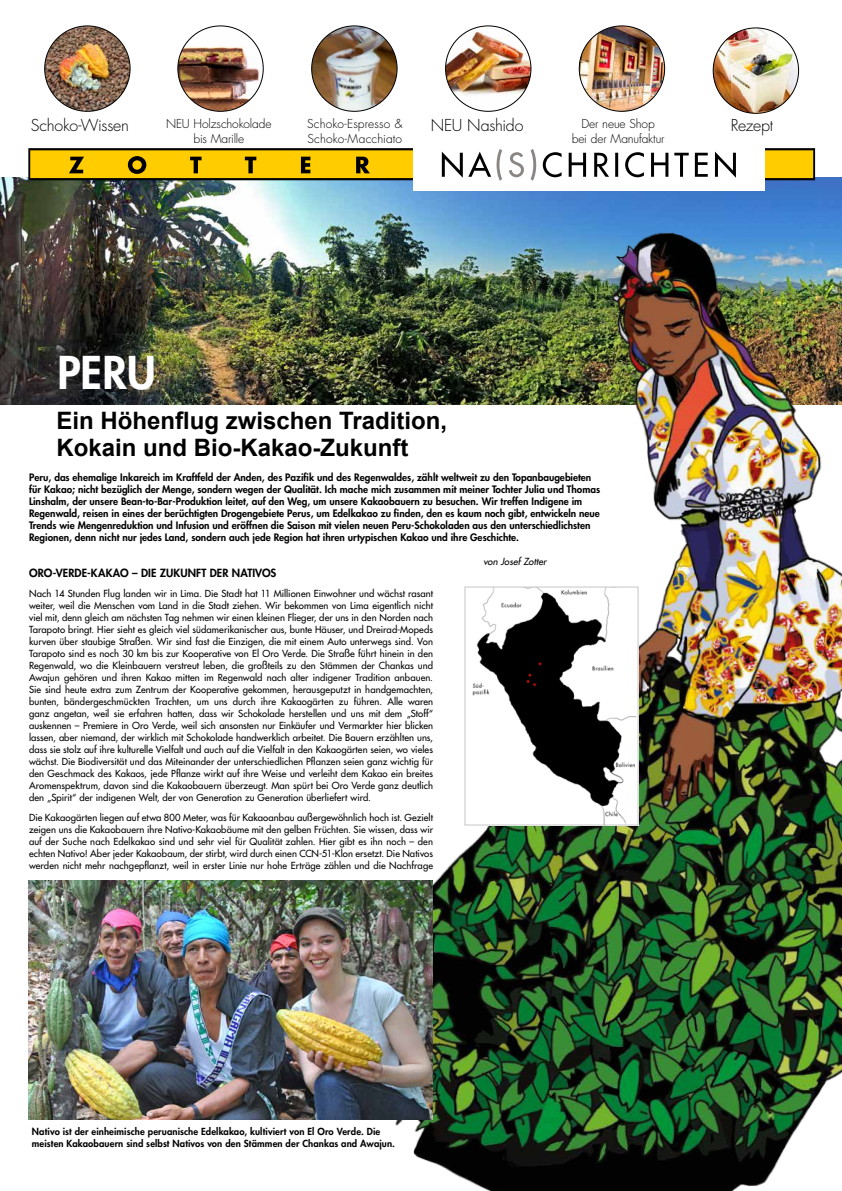
<style>
.page{position:relative;width:842px;height:1191px;background:#fff}
.page>*{position:absolute;margin:0;border:0;box-sizing:border-box;transform-origin:0 0}
.t1{font:800 44px "Futura Std";color:#fff}
.t2{font:700 24px/27px "Arial";color:#000}
.t3{font:300 16px "Futura Std";letter-spacing:-.015em;color:#000}
.t4{font:300 12px/14.4px "Futura Std";letter-spacing:-.005em;color:#000;text-align:center}
.t5{font:300 12px "Futura Std";letter-spacing:.015em;color:#000}
.t6{font:800 11px "Futura Std";letter-spacing:.005em;color:#000}
.t7{font:800 10px/12px "Futura Std";color:#000}
.t8{font:500 9.5px/12px "Futura Std";letter-spacing:.01em;color:#000;text-align:justify}
.t9{font:800 9.5px/12px "Futura Std";letter-spacing:.01em;color:#000}
.t10{font:italic 500 9.5px "Futura Std";letter-spacing:.01em;color:#000}
</style>
<div class="page">
<img style="left:0;top:177px;width:841px;height:227px">
<img style="left:326px;top:219px;width:516px;height:972px">
<img style="left:467px;top:589px;width:169px;height:234px">
<div style="left:465px;top:587px;width:173px;height:238px;border:1px solid #c6c6c6"></div>
<img style="left:29px;top:880px;width:403px;height:239px">
<div style="left:414px;top:143px;width:351px;height:48px;background:#fff"></div>
<svg style="left:28px;top:148px;width:787px;height:33px"></svg>
<img style="left:45px;top:26px;width:85px;height:85px;border-radius:43px">
<img style="left:446px;top:26px;width:85px;height:85px;border-radius:43px">
<img style="left:713px;top:28px;width:85px;height:85px;border-radius:43px">
<img style="left:312px;top:26px;width:85px;height:85px;border-radius:43px">
<img style="left:579px;top:26px;width:86px;height:85px;border-radius:43px">
<img style="left:178px;top:26px;width:85px;height:85px;border-radius:43px">
<h3 class="t3" style="left:31px;top:116px;width:100px">Schoko-Wissen</h3>
<p class="t4" style="left:166px;top:117px;width:107px">NEU Holzschokolade bis Marille</p>
<p class="t5" style="left:307px;top:116px;width:97px">Schoko-Espresso &amp;</p>
<h3 class="t3" style="left:431px;top:116px;width:94px">NEU Nashido</h3>
<h3 class="t3" style="left:731px;top:116px;width:44px">Rezept</h3>
<p class="t4" style="left:307px;top:131px;width:96px">Schoko-Macchiato</p>
<p class="t4" style="left:572px;top:117px;width:94px">Der neue Shop<br>bei der Manufaktur</p>
<h1 class="t1" style="left:57px;top:345px;width:100px">PERU</h1>
<h2 class="t2" style="left:56px;top:408px;width:392px">Ein Höhenflug zwischen Tradition,<br>Kokain und Bio-Kakao-Zukunft</h2>
<p class="t7" style="left:29px;top:471px;width:572px">Peru, das ehemalige Inkareich im Kraftfeld der Anden, des Pazifik und des Regenwaldes, zählt weltweit zu den Topanbaugebieten für Kakao; nicht bezüglich der Menge, sondern wegen der Qualität. Ich mache mich zusammen mit meiner Tochter Julia und Thomas Linshalm, der unsere Bean-to-Bar-Produktion leitet, auf den Weg, um unsere Kakaobauern zu besuchen. Wir treffen Indigene im Regenwald, reisen in eines der berüchtigten Drogengebiete Perus, um Edelkakao zu finden, den es kaum noch gibt, entwickeln neue Trends wie Mengenreduktion und Infusion und eröffnen die Saison mit vielen neuen Peru-Schokoladen aus den unterschiedlichsten Regionen, denn nicht nur jedes Land, sondern auch jede Region hat ihren urtypischen Kakao und ihre Geschichte.</p>
<p class="t6" style="left:29px;top:565px;width:249px">ORO-VERDE-KAKAO – DIE ZUKUNFT DER NATIVOS</p>
<p class="t8" style="left:29px;top:587px;width:406px">Nach 14 Stunden Flug landen wir in Lima. Die Stadt hat 11 Millionen Einwohner und wächst rasant weiter, weil die Menschen vom Land in die Stadt ziehen. Wir bekommen von Lima eigentlich nicht viel mit, denn gleich am nächsten Tag nehmen wir einen kleinen Flieger, der uns in den Norden nach Tarapoto bringt. Hier sieht es gleich viel südamerikanischer aus, bunte Häuser, und Dreirad-Mopeds kurven über staubige Straßen. Wir sind fast die Einzigen, die mit einem Auto unterwegs sind. Von Tarapoto sind es noch 30 km bis zur Kooperative von El Oro Verde. Die Straße führt hinein in den Regenwald, wo die Kleinbauern verstreut leben, die großteils zu den Stämmen der Chankas und Awajun gehören und ihren Kakao mitten im Regenwald nach alter indigener Tradition anbauen.<br>Sie sind heute extra zum Zentrum der Kooperative gekommen, herausgeputzt in handgemachten, bunten, bändergeschmückten Trachten, um uns durch ihre Kakaogärten zu führen. Alle waren ganz angetan, weil sie erfahren hatten, dass wir Schokolade herstellen und uns mit dem „Stoff“ auskennen – Premiere in Oro Verde, weil sich ansonsten nur Einkäufer und Vermarkter hier blicken lassen, aber niemand, der wirklich mit Schokolade handwerklich arbeitet. Die Bauern erzählten uns, dass sie stolz auf ihre kulturelle Vielfalt und auch auf die Vielfalt in den Kakaogärten seien, wo vieles wächst. Die Biodiversität und das Miteinander der unterschiedlichen Pflanzen seien ganz wichtig für den Geschmack des Kakaos, jede Pflanze wirkt auf ihre Weise und verleiht dem Kakao ein breites Aromenspektrum, davon sind die Kakaobauern überzeugt. Man spürt bei Oro Verde ganz deutlich den „Spirit“ der indigenen Welt, der von Generation zu Generation überliefert wird.</p>
<p class="t8" style="left:29px;top:811px;width:405px">Die Kakaogärten liegen auf etwa 800 Meter, was für Kakaoanbau außergewöhnlich hoch ist. Gezielt zeigen uns die Kakaobauern ihre Nativo-Kakaobäume mit den gelben Früchten. Sie wissen, dass wir auf der Suche nach Edelkakao sind und sehr viel für Qualität zahlen. Hier gibt es ihn noch – den echten Nativo! Aber jeder Kakaobaum, der stirbt, wird durch einen CCN-51-Klon ersetzt. Die Nativos werden nicht mehr nachgepflanzt, weil in erster Linie nur hohe Erträge zählen und die Nachfrage</p>
<p class="t10" style="left:483px;top:555px;width:65px">von Josef Zotter</p>
<p class="t9" style="left:32px;top:1125px;width:365px">Nativo ist der einheimische peruanische Edelkakao, kultiviert von El Oro Verde. Die meisten Kakaobauern sind selbst Nativos von den Stämmen der Chankas and Awajun.</p>
</div>
